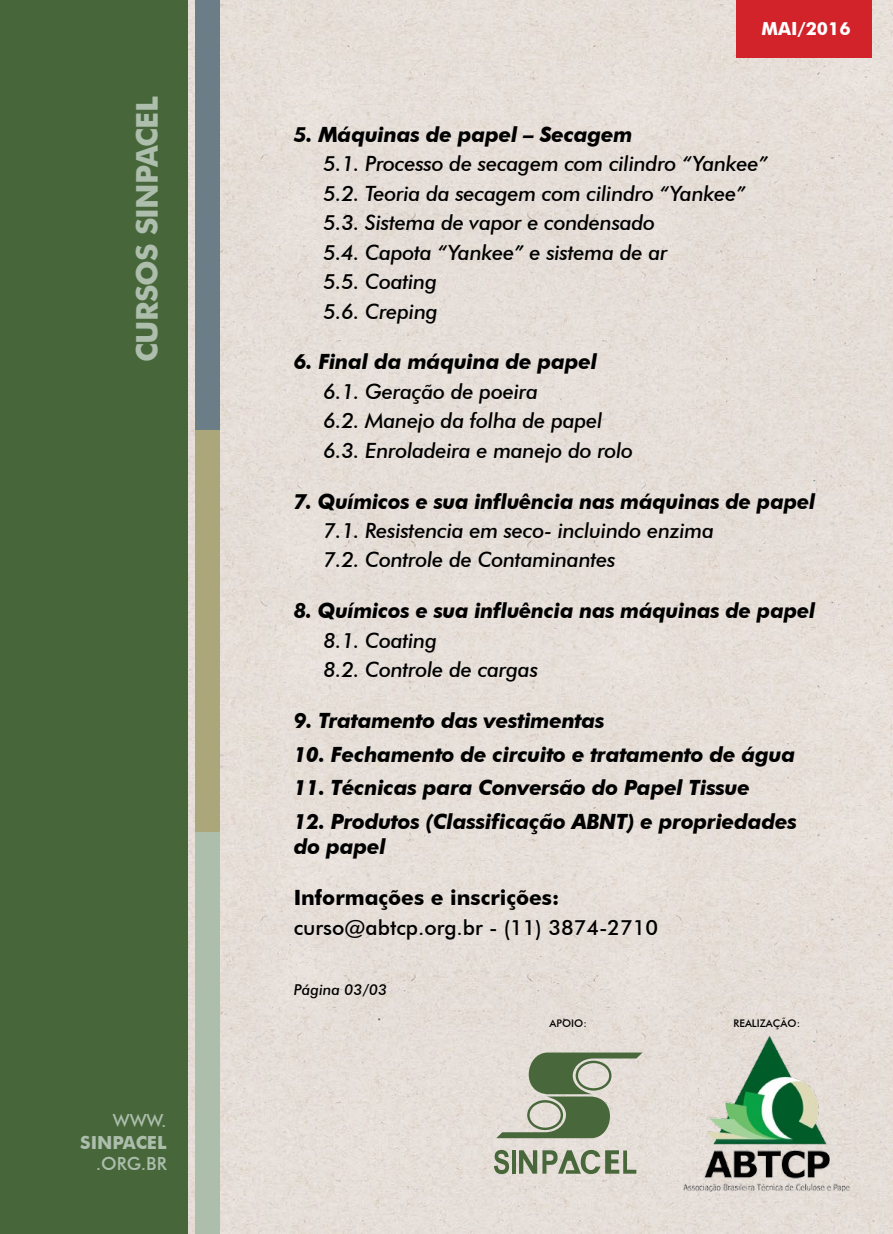
<style>
.page{position:relative;width:893px;height:1234px;background:#fff}
.page>*{position:absolute;margin:0;border:0;box-sizing:border-box;transform-origin:0 0}
.t1{font:700 30px "Futura BT";letter-spacing:-.025em;color:#adbead}
.t2{font:italic 500 21px/29.4px "Futura BT";letter-spacing:-.015em;color:#000}
.t3{font:italic 700 21px/25.2px "Futura BT";letter-spacing:-.015em;color:#000}
.t4{font:500 21px "Futura BT";color:#000}
.t5{font:700 21px "Futura BT";color:#000}
.t6{font:500 18px "Futura BT";color:#adbead}
.t7{font:700 18px "Futura BT";letter-spacing:-.01em;color:#adbead}
.t8{font:700 18px "Futura BT";color:#fff}
.t9{font:italic 500 15px "Futura BT";color:#000}
.t10{font:500 10.5px "Futura BT";color:#000}
</style>
<div class="page">
<div style="left:188px;top:0;width:705px;height:1233px;background:#e6ded8"></div>
<div style="left:0;top:0;width:188px;height:1233px;background:#47673b"></div>
<div style="left:195px;top:0;width:25px;height:430px;background:#6b7d87"></div>
<div style="left:195px;top:430px;width:25px;height:402px;background:#aca77b"></div>
<div style="left:195px;top:832px;width:25px;height:401px;background:#adbead"></div>
<div style="left:736px;top:0;width:136px;height:57px;background:#d2232a"></div>
<svg style="left:496px;top:1052px;width:147px;height:85px;background:#a8af9a"></svg>
<hr style="left:512px;top:1149px;width:3px;height:24px;background:#48673a">
<svg style="left:494px;top:1149px;width:15px;height:24px"></svg>
<svg style="left:519px;top:1149px;width:117px;height:24px;background:#a0a992"></svg>
<img style="left:683px;top:1034px;width:167px;height:157px">
<h1 class="t1" style="left:129px;top:361px;width:264px;rotate:-90deg">CURSOS SIN PACEL</h1>
<p class="t6" style="left:113px;top:1109px;width:55px">www.</p>
<p class="t7" style="left:80px;top:1130px;width:77px">SIN PACEL</p>
<p class="t6" style="left:96px;top:1152px;width:62px">.org.br</p>
<p class="t8" style="left:761px;top:18px;width:91px">MAI/2016</p>
<p class="t3" style="left:294px;top:122px;width:340px">5. Máquinas de papel – Secagem</p>
<p class="t2" style="left:323px;top:149px;width:447px">5.1. Processo de secagem com cilindro “Yankee”<br>5.2. Teoria da secagem com cilindro “Yankee”<br>5.3. Sistema de vapor e condensado<br>5.4. Capota “Yankee” e sistema de ar<br>5.5. Coating<br>5.6. Creping</p>
<p class="t3" style="left:294px;top:349px;width:305px">6. Final da máquina de papel</p>
<p class="t2" style="left:323px;top:376px;width:311px">6.1. Geração de poeira<br>6.2. Manejo da folha de papel<br>6.3. Enroladeira e manejo do rolo</p>
<p class="t3" style="left:294px;top:488px;width:523px">7. Químicos e sua influência nas máquinas de papel</p>
<p class="t2" style="left:323px;top:515px;width:392px">7.1. Resistencia em seco- incluindo enzima<br>7.2. Controle de Contaminantes</p>
<p class="t3" style="left:294px;top:598px;width:523px">8. Químicos e sua influência nas máquinas de papel</p>
<p class="t2" style="left:323px;top:625px;width:216px">8.1. Coating<br>8.2. Controle de cargas</p>
<p class="t3" style="left:294px;top:707px;width:313px">9. Tratamento das vestimentas</p>
<p class="t3" style="left:294px;top:741px;width:503px">10. Fechamento de circuito e tratamento de água</p>
<p class="t3" style="left:294px;top:775px;width:458px">11. Técnicas para Conversão do Papel Tissue</p>
<p class="t3" style="left:294px;top:808px;width:505px">12. Produtos (Classificação ABNT) e propriedades do papel</p>
<p class="t5" style="left:294px;top:884px;width:267px">I nformações e inscrições:</p>
<p class="t4" style="left:294px;top:914px;width:366px">curso@abtcp.org.br - (11) 3874-2710</p>
<p class="t9" style="left:294px;top:980px;width:95px">Página 03/03</p>
<p class="t10" style="left:550px;top:1016px;width:39px">APOIO:</p>
<p class="t10" style="left:733px;top:1016px;width:68px">REALIZAÇÃO:</p>
</div>
